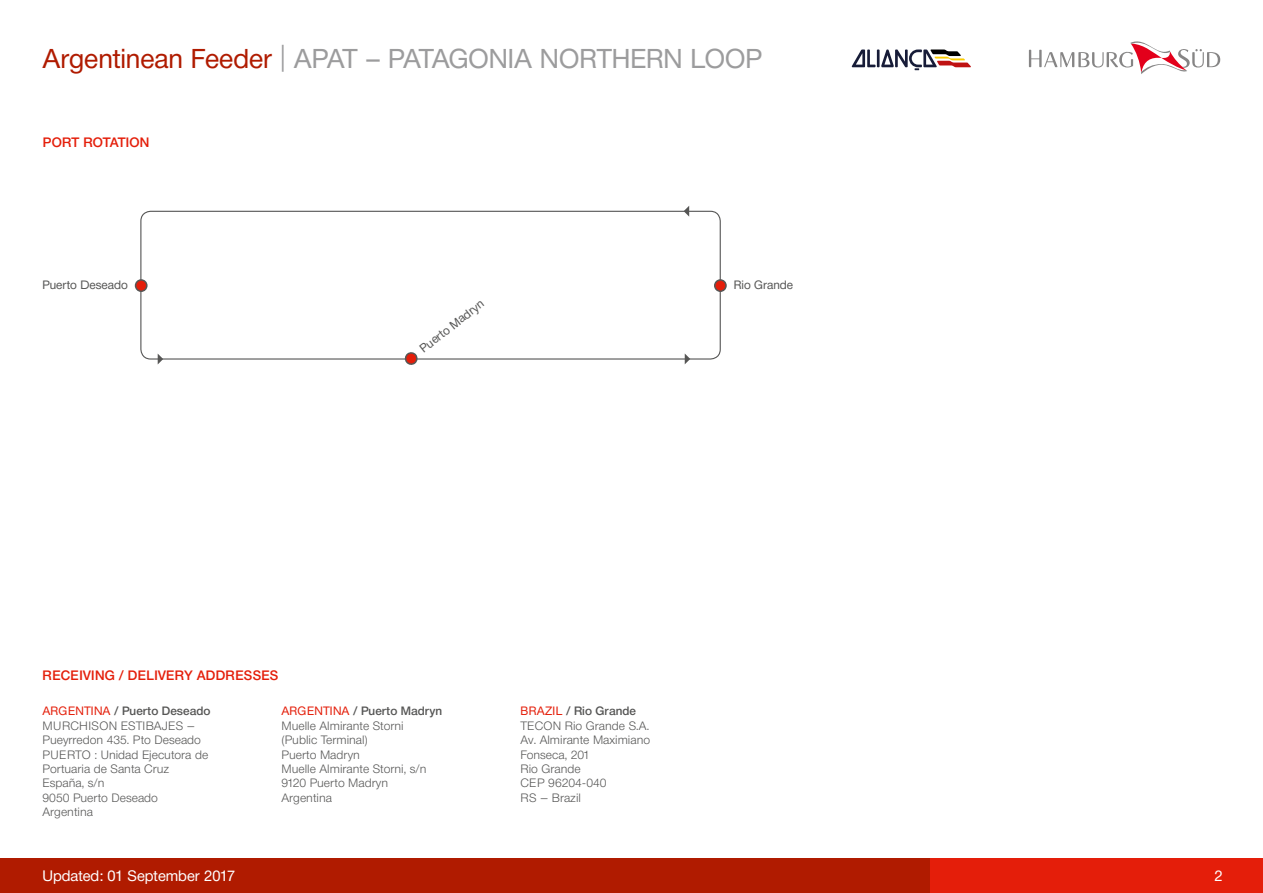
<style>
.page{position:relative;width:1263px;height:893px;background:#fff}
.page>*{position:absolute;margin:0;border:0;box-sizing:border-box;transform-origin:0 0}
.t1{font:27px "Neue Helvetica BQ";color:#9c9c9d}
.t2{font:15px "Neue Helvetica BQ";color:#fff}
.t3{font:500 13.5px "Neue Helvetica BQ";letter-spacing:.02em;color:#e41e0a}
.t4{font:300 12px/14.4px "Neue Helvetica BQ";color:#565655}
.t5{font:12px "Neue Helvetica BQ";color:#565655}
.s1{color:#b01b00}
.s2{font-weight:400;color:#e41e0a}
.s3{font-weight:500}
</style>
<div class="page">
<svg style="left:1029px;top:41px;width:191px;height:33px"></svg>
<div style="left:929px;top:859px;width:334px;height:34px;background:#e41e0a"></div>
<div style="left:0;top:859px;width:929px;height:34px;background:#b01b00"></div>
<svg style="left:684px;top:206px;width:5px;height:11px"></svg>
<svg style="left:685px;top:354px;width:4px;height:10px"></svg>
<div style="left:140px;top:211px;width:581px;height:149px;border:1px solid #565655;border-radius:10px"></div>
<svg style="left:158px;top:354px;width:5px;height:10px"></svg>
<svg style="left:403px;top:352px;width:14px;height:13px"></svg>
<div style="left:715px;top:280px;width:11px;height:11px;background:#e41e0a;border-radius:50%"></div>
<div style="left:714px;top:279px;width:13px;height:13px;border:2px solid #565655;border-radius:50%"></div>
<div style="left:136px;top:280px;width:11px;height:11px;background:#e41e0a;border-radius:50%"></div>
<div style="left:135px;top:279px;width:13px;height:13px;border:2px solid #565655;border-radius:50%"></div>
<svg style="left:852px;top:49px;width:119px;height:21px"></svg>
<h1 class="t1" style="left:43px;top:42px;width:721px"><span class="s1">Argentinean Feeder</span> | APAT – PATAGONIA NORTHERN LOOP</h1>
<p class="t3" style="left:43px;top:133px;width:108px">PORT ROTATION</p>
<p class="t5" style="left:43px;top:277px;width:87px">Puerto Deseado</p>
<p class="t5" style="left:734px;top:277px;width:61px">Rio Grande</p>
<p class="t5" style="left:417px;top:344px;width:79px;rotate:-38deg">Puerto Madryn</p>
<p class="t3" style="left:43px;top:667px;width:237px">RECEIVING / DELIVERY ADDRESSES</p>
<p class="t4" style="left:43px;top:704px;width:169px"><span class="s2">ARGENTINA</span> <span class="s3">/ Puerto Deseado<br></span>MURCHISON ESTIBAJES –<br>Pueyrredon 435. Pto Deseado<br>PUERTO : Unidad Ejecutora de<br>Portuaria de Santa Cruz<br>España, s/n<br>9050 Puerto Deseado<br>Argentina</p>
<p class="t4" style="left:281px;top:704px;width:162px"><span class="s2">ARGENTINA</span> <span class="s3">/ Puerto Madryn<br></span>Muelle Almirante Storni (Public Terminal)<br>Puerto Madryn<br>Muelle Almirante Storni, s/n<br>9120 Puerto Madryn<br>Argentina</p>
<p class="t4" style="left:520px;top:704px;width:131px"><span class="s2">BRAZIL</span> <span class="s3">/ Rio Grande<br></span>TECON Rio Grande S.A.<br>Av. Almirante Maximiano<br>Fonseca, 201<br>Rio Grande<br>CEP 96204-040<br>RS – Brazil</p>
<p class="t2" style="left:43px;top:867px;width:194px">Updated: 01 September 2017</p>
<p class="t2" style="left:1214px;top:867px;width:10px">2</p>
</div>
